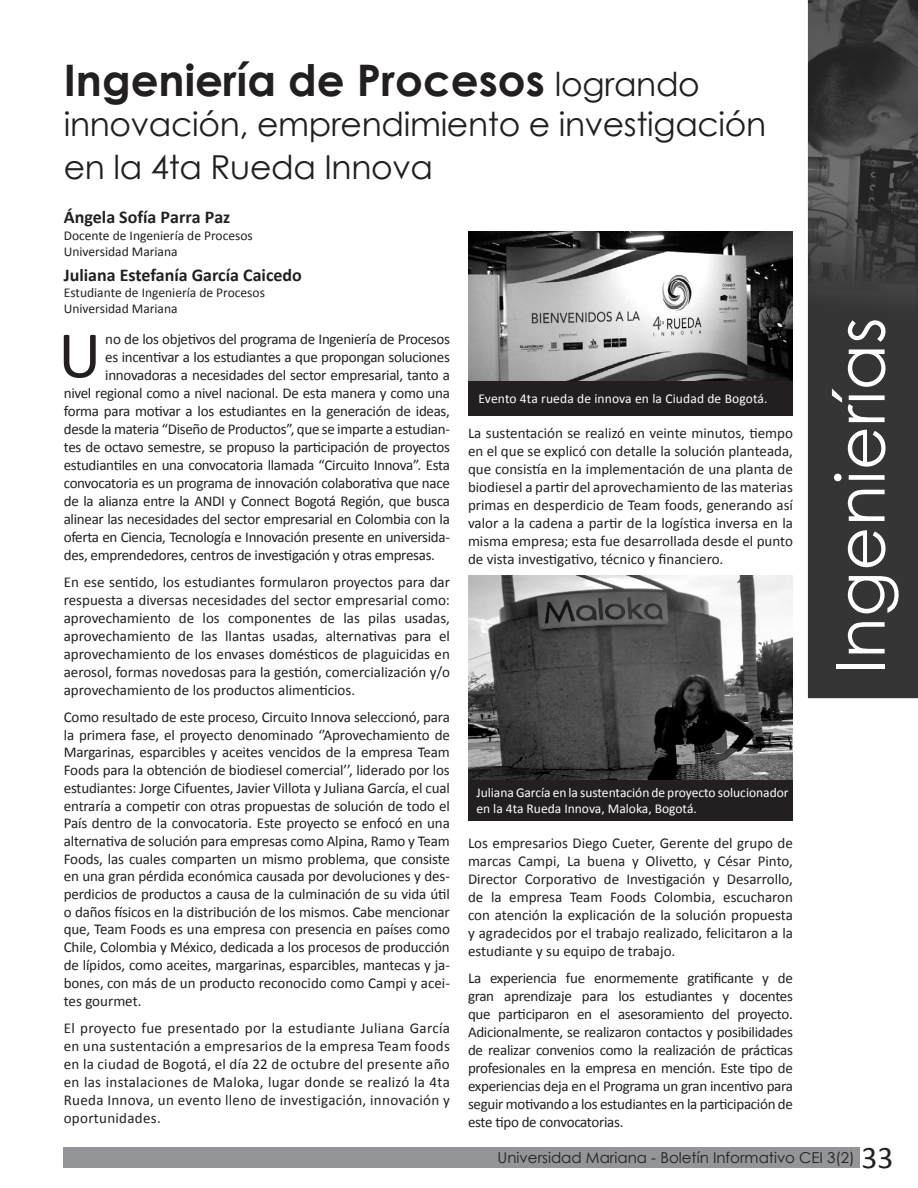
<style>
.page{position:relative;width:918px;height:1188px;background:#fff}
.page>*{position:absolute;margin:0;border:0;box-sizing:border-box;transform-origin:0 0}
.t1{font:67.5px "Century Gothic";letter-spacing:.01em;color:#fff}
.Cuerpo_texto_Boletín{font:67.05px "Calibri";color:#231f20}
.Título_Boletin{font:700 43.5px "Century Gothic";color:#231f20}
.Título_Boletin-2{font:33px/43.2px "Century Gothic";letter-spacing:-.01em;color:#231f20}
.Atores_Boletin{font:700 18px "Calibri";color:#231f20}
.Cuerpo_texto_Boletín-2{font:15px/18px "Calibri";letter-spacing:-.02em;color:#231f20;text-align:justify}
.t2{font:15px "Century Gothic";color:#231f20}
.Cuerpo_texto_Boletín-3{font:13.5px/16.2px "Calibri";color:#fff}
.Descripción_autores{font:13.5px "Calibri";color:#231f20}
.s1{font-weight:400;font-size:33px}
.s2{font-family:"Calibri";font-size:31.5px}
</style>
<div class="page">
<div style="left:63px;top:1148px;width:796px;height:20px;background:#939598"></div>
<div style="left:808px;top:409px;width:110px;height:289px;background:#363536"></div>
<img style="left:808px;top:0;width:110px;height:409px">
<img style="left:469px;top:232px;width:323px;height:149px">
<img style="left:468px;top:576px;width:325px;height:245px">
<div style="left:468px;top:381px;width:325px;height:34px;background:#231f20"></div>
<div style="left:468px;top:780px;width:325px;height:40px;background:#231f20"></div>
<p class="Título_Boletin" style="left:64px;top:48px;width:638px">Ingeniería de Procesos <span class="s1">logrando</span></p>
<p class="Título_Boletin-2" style="left:64px;top:102px;width:704px">innovación, emprendimiento e investigación en la 4ta Rueda Innova</p>
<p class="Atores_Boletin" style="left:64px;top:206px;width:168px">Ángela Sofía Parra Paz</p>
<p class="Descripción_autores" style="left:64px;top:227px;width:191px">Docente de Ingeniería de Procesos</p>
<p class="Descripción_autores" style="left:64px;top:243px;width:115px">Universidad Mariana</p>
<p class="Atores_Boletin" style="left:64px;top:263px;width:240px">Juliana Estefanía García Caicedo</p>
<p class="Descripción_autores" style="left:64px;top:284px;width:203px">Estudiante de Ingeniería de Procesos</p>
<p class="Descripción_autores" style="left:64px;top:300px;width:115px">Universidad Mariana</p>
<p class="Cuerpo_texto_Boletín" style="left:58px;top:313px;width:45px">U</p>
<p class="Cuerpo_texto_Boletín-2" style="left:105px;top:330px;width:346px">no de los objetivos del programa de Ingeniería de Procesos</p>
<p class="Cuerpo_texto_Boletín-2" style="left:105px;top:348px;width:346px">es incentivar a los estudiantes a que propongan soluciones</p>
<p class="Cuerpo_texto_Boletín-2" style="left:105px;top:366px;width:346px">innovadoras a necesidades del sector empresarial, tanto a</p>
<p class="Cuerpo_texto_Boletín-2" style="left:64px;top:384px;width:388px">nivel regional como a nivel nacional. De esta manera y como una</p>
<p class="Cuerpo_texto_Boletín-2" style="left:64px;top:402px;width:388px">forma para motivar a los estudiantes en la generación de ideas,</p>
<p class="Cuerpo_texto_Boletín-2" style="left:64px;top:420px;width:388px">desde la materia “Diseño de Productos”, que se imparte a estudian-</p>
<p class="Cuerpo_texto_Boletín-2" style="left:64px;top:438px;width:388px">tes de octavo semestre, se propuso la participación de proyectos</p>
<p class="Cuerpo_texto_Boletín-2" style="left:64px;top:456px;width:388px">estudiantiles en una convocatoria llamada “Circuito Innova”. Esta</p>
<p class="Cuerpo_texto_Boletín-2" style="left:64px;top:474px;width:388px">convocatoria es un programa de innovación colaborativa que nace</p>
<p class="Cuerpo_texto_Boletín-2" style="left:64px;top:492px;width:388px">de la alianza entre la ANDI y Connect Bogotá Región, que busca</p>
<p class="Cuerpo_texto_Boletín-2" style="left:64px;top:510px;width:388px">alinear las necesidades del sector empresarial en Colombia con la</p>
<p class="Cuerpo_texto_Boletín-2" style="left:64px;top:528px;width:388px">oferta en Ciencia, Tecnología e Innovación presente en universida-</p>
<p class="Cuerpo_texto_Boletín-2" style="left:64px;top:546px;width:373px">des, emprendedores, centros de investigación y otras empresas.</p>
<p class="Cuerpo_texto_Boletín-2" style="left:64px;top:573px;width:388px">En ese sentido, los estudiantes formularon proyectos para dar respuesta a diversas necesidades del sector empresarial como: aprovechamiento de los componentes de las pilas usadas, aprovechamiento de las llantas usadas, alternativas para el aprovechamiento de los envases domésticos de plaguicidas en aerosol, formas novedosas para la gestión, comercialización y/o aprovechamiento de los productos alimenticios.</p>
<p class="Cuerpo_texto_Boletín-2" style="left:64px;top:708px;width:388px">Como resultado de este proceso, Circuito Innova seleccionó, para la primera fase, el proyecto denominado ‘’Aprovechamiento de Margarinas, esparcibles y aceites vencidos de la empresa Team Foods para la obtención de biodiesel comercial’’, liderado por los estudiantes: Jorge Cifuentes, Javier Villota y Juliana García, el cual entraría a competir con otras propuestas de solución de todo el País dentro de la convocatoria. Este proyecto se enfocó en una alternativa de solución para empresas como Alpina, Ramo y Team Foods, las cuales comparten un mismo problema, que consiste en una gran pérdida económica causada por devoluciones y des&shy;perdicios de productos a causa de la culminación de su vida útil o daños físicos en la distribución de los mismos. Cabe mencionar que, Team Foods es una empresa con presencia en países como Chile, Colombia y México, dedicada a los procesos de producción de lípidos, como aceites, margarinas, esparcibles, mantecas y ja&shy;bones, con más de un producto reconocido como Campi y acei&shy;tes gourmet.</p>
<p class="Cuerpo_texto_Boletín-2" style="left:64px;top:1019px;width:388px">El proyecto fue presentado por la estudiante Juliana García en una sustentación a empresarios de la empresa Team foods en la ciudad de Bogotá, el día 22 de octubre del presente año en las instalaciones de Maloka, lugar donde se realizó la 4ta Rueda Innova, un evento lleno de investigación, innovación y oportunidades.</p>
<p class="Cuerpo_texto_Boletín-3" style="left:479px;top:390px;width:291px">Evento 4ta rueda de innova en la Ciudad de Bogotá.</p>
<p class="Cuerpo_texto_Boletín-2" style="left:468px;top:424px;width:327px">La sustentación se realizó en veinte minutos, tiempo en el que se explicó con detalle la solución planteada, que consistía en la implementación de una planta de biodiesel a partir del aprovechamiento de las materias primas en desperdicio de Team foods, generando así valor a la cadena a partir de la logística inversa en la misma empresa; esta fue desarrollada desde el punto de vista investigativo, técnico y financiero.</p>
<p class="Cuerpo_texto_Boletín-3" style="left:476px;top:785px;width:314px">Juliana García en la sustentación de proyecto solucionador en la 4ta Rueda Innova, Maloka, Bogotá.</p>
<p class="Cuerpo_texto_Boletín-2" style="left:468px;top:834px;width:326px">Los empresarios Diego Cueter, Gerente del grupo de marcas Campi, La buena y Olivetto, y César Pinto, Director Corporativo de Investigación y Desarrollo, de la empresa Team Foods Colombia, escucharon con atención la explicación de la solución propuesta y agradecidos por el trabajo realizado, felicitaron a la estudiante y su equipo de trabajo.</p>
<p class="Cuerpo_texto_Boletín-2" style="left:468px;top:969px;width:326px">La experiencia fue enormemente gratificante y de gran aprendizaje para los estudiantes y docentes que participaron en el asesoramiento del proyecto.<br>Adicionalmente, se realizaron contactos y posibilidades de realizar convenios como la realización de prácticas profesionales en la empresa en mención. Este tipo de experiencias deja en el Programa un gran incentivo para seguir motivando a los estudiantes en la participación de este tipo de convocatorias.</p>
<p class="t1" style="left:813px;top:675px;width:359px;rotate:-90deg">Ingenierías</p>
<p class="t2" style="left:498px;top:1147px;width:397px">Universidad Mariana - Boletín Informativo CEI 3(2) <span class="s2">33</span></p>
</div>
